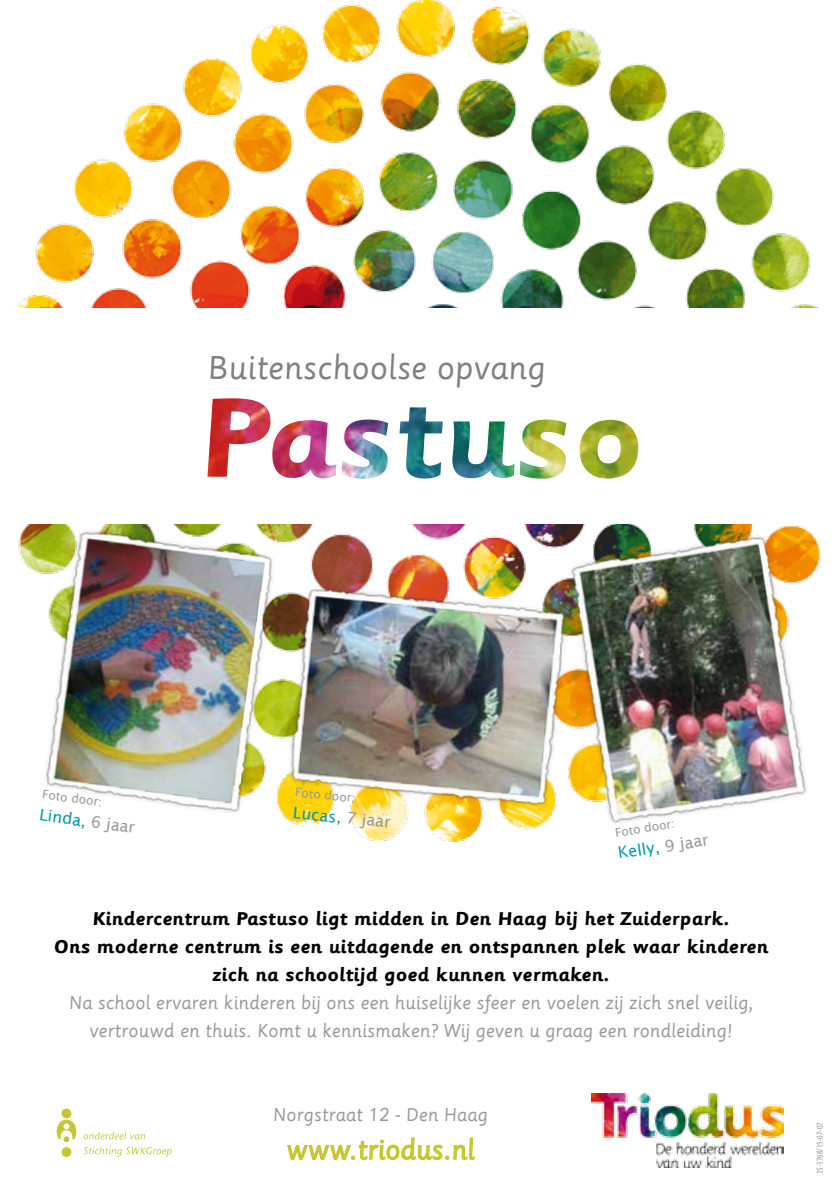
<style>
.page{position:relative;width:840px;height:1191px;background:#fff}
.page>*{position:absolute;margin:0;border:0;box-sizing:border-box;transform-origin:0 0}
.t1{font:32px "Sassoon Primary";color:#808080}
.t2{font:26.4px "Sassoon Primary";color:#c7c62f}
.t3{font:700 20px/28px "Sassoon Primary Com";color:#000;text-align:center}
.t4{font:18px/28px "Sassoon Primary";color:#999;text-align:center}
.t5{font:16px "Lucida Sans";color:#009ab1}
.t6{font:12px "Lucida Sans";color:#999}
.t7{font:condensed 9px "Myriad Pro";color:#999}
.s1{color:#999}
</style>
<div class="page">
<img style="left:17px;top:1px;width:802px;height:840px">
<div style="left:0;top:309px;width:839px;height:215px;background:#fff"></div>
<div style="left:61px;top:1108px;width:10px;height:10px;background:#c7c62f;border-radius:50%"></div>
<svg style="left:57px;top:1119px;width:19px;height:23px"></svg>
<div style="left:61px;top:1147px;width:10px;height:10px;background:#c7c62f;border-radius:50%"></div>
<svg style="left:84px;top:1132px;width:61px;height:7px"></svg>
<svg style="left:84px;top:1147px;width:87px;height:9px"></svg>
<img style="left:549px;top:524px;width:272px;height:317px">
<img style="left:591px;top:1093px;width:191px;height:74px">
<svg style="left:287px;top:1137px;width:188px;height:23px"></svg>
<img style="left:36px;top:524px;width:243px;height:296px">
<img style="left:284px;top:582px;width:287px;height:231px">
<img style="left:207px;top:398px;width:423px;height:81px">
<h1 class="t1" style="left:207px;top:348px;width:339px">Buitenschoolse opvang</h1>
<p class="t6" style="left:43px;top:787px;width:62px;rotate:8deg">Foto door:</p>
<p class="t5" style="left:41px;top:805px;width:98px;rotate:8deg">Linda, <span class="s1">6 jaar</span></p>
<p class="t6" style="left:296px;top:785px;width:62px;rotate:6deg">Foto door:</p>
<p class="t5" style="left:294px;top:803px;width:100px;rotate:6deg">Lucas, <span class="s1">7 jaar</span></p>
<p class="t6" style="left:613px;top:825px;width:62px;rotate:-8deg">Foto door:</p>
<p class="t5" style="left:616px;top:843px;width:93px;rotate:-8deg">Kelly, <span class="s1">9 jaar</span></p>
<p class="t3" style="left:54px;top:905px;width:715px">Kindercentrum Pastuso ligt midden in Den Haag bij het Zuiderpark.<br>Ons moderne centrum is een uitdagende en ontspannen plek waar kinderen zich na schooltijd goed kunnen vermaken.</p>
<p class="t4" style="left:69px;top:989px;width:686px">Na school ervaren kinderen bij ons een huiselijke sfeer en voelen zij zich snel veilig, vertrouwd en thuis. Komt u kennismaken? Wij geven u graag een rondleiding!</p>
<p class="t4" style="left:272px;top:1101px;width:216px">Norgstraat 12 - Den Haag</p>
<h2 class="t2" style="left:286px;top:1134px;width:190px">www.triodus.nl</h2>
<p class="t7" style="left:814px;top:1174px;width:53px;rotate:-90deg">15-1768/15-07-07</p>
</div>
